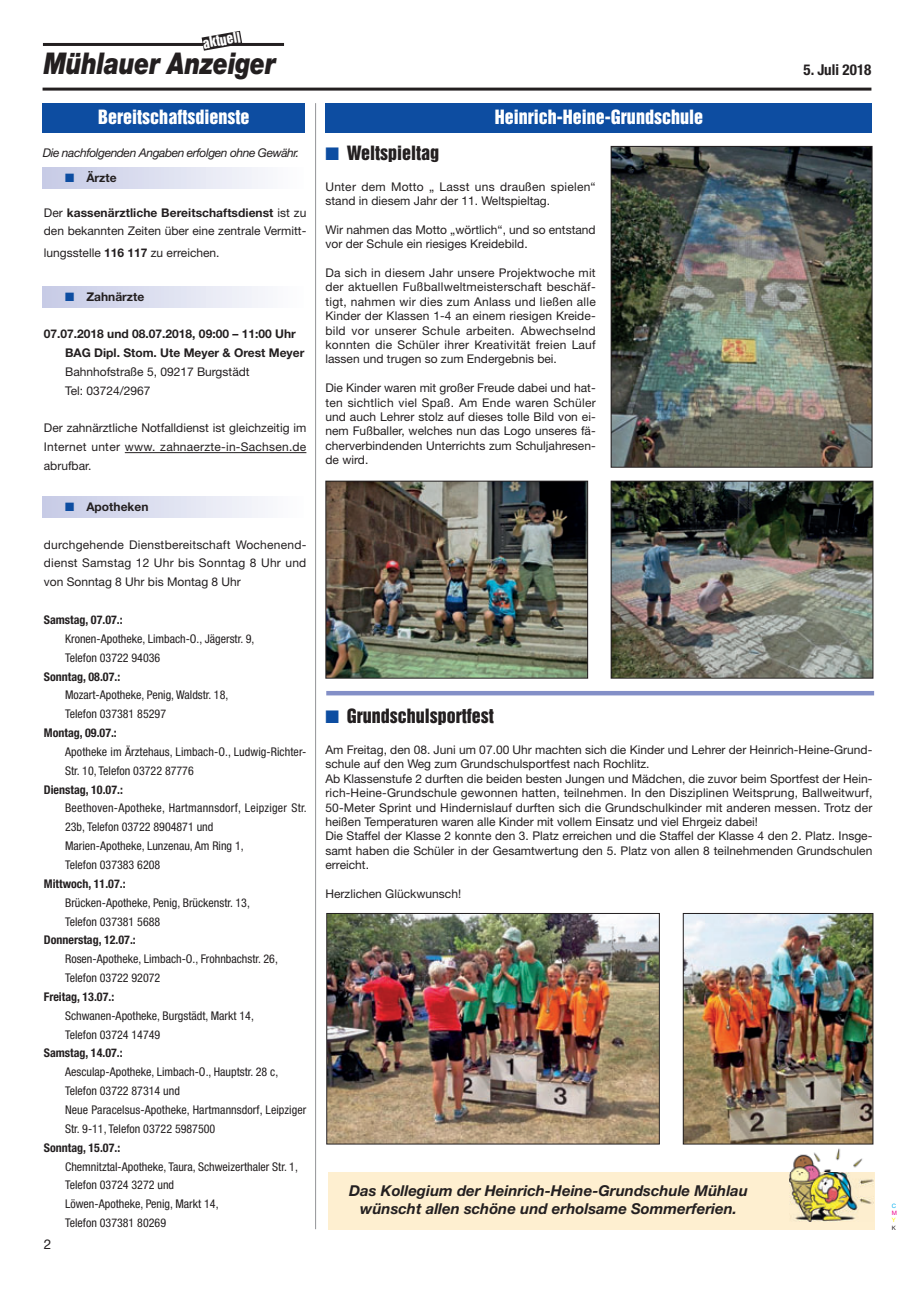
<style>
.page{position:relative;width:915px;height:1293px;background:#fff}
.page>*{position:absolute;margin:0;border:0;box-sizing:border-box;transform-origin:0 0}
.t1{font:italic 900 30px "Helvetica Neue";letter-spacing:-.01em;color:#231f20;scale:.8 1}
.t2{font:18px "Helvetica Inserat";color:#fff}
.t3{font:18px "Helvetica Inserat";color:#231f20}
.t4{font:italic 700 15px/18px "Helvetica Neue";color:#231f20;text-align:center}
.t5{font:700 condensed 15px "Helvetica Neue";color:#231f20}
.t6{font:13.5px "Helvetica Inserat";color:#fff}
.t7{font:13.5px "Helvetica Neue";color:#231f20}
.t8{font:12px/14.4px "Helvetica Neue";color:#231f20}
.t9{font:condensed 12px/18.9px "Helvetica Neue";color:#231f20}
.t10{font:700 condensed 12px "Helvetica Neue";color:#231f20}
.t11{font:700 12px/18.9px "Helvetica Neue";color:#231f20}
.t12{font:12px/14.4px "Helvetica Neue";letter-spacing:.02em;color:#231f20}
.t13{font:italic 12px "Helvetica Neue";letter-spacing:-.035em;color:#231f20}
.t14{font:6px "Helvetica Neue";color:#00aeef}
.t15{font:6px "Helvetica Neue";color:#ed028c}
.t16{font:6px "Helvetica Neue";color:#fff101}
.t17{font:6px "Helvetica Neue";color:#231f20}
.s1{color:#0d4da1}
.s2{font-weight:700}
</style>
<div class="page">
<div style="left:328px;top:1172px;width:545px;height:57px;background:#feefd0"></div>
<hr style="left:43px;top:88px;width:828px;height:3px;background:#231f20">
<hr style="left:43px;top:43px;width:241px;height:3px;background:#231f20">
<svg style="left:201px;top:31px;width:41px;height:20px"></svg>
<div style="left:43px;top:496px;width:261px;height:21px;background:linear-gradient(to right,#c6cae5,#fdfdfe)"></div>
<div style="left:43px;top:167px;width:261px;height:22px;background:linear-gradient(to right,#c6cae5,#fdfdfe)"></div>
<div style="left:43px;top:103px;width:262px;height:30px;background:#0d4da1"></div>
<div style="left:43px;top:287px;width:261px;height:21px;background:linear-gradient(to right,#c6cae5,#fdfdfe)"></div>
<hr style="left:125px;top:452px;width:181px;height:1px;background:#231f20">
<hr style="left:315px;top:103px;width:1px;height:1126px;background:#939598">
<div style="left:325px;top:103px;width:547px;height:30px;background:#0d4da1"></div>
<img style="left:612px;top:483px;width:259px;height:193px">
<div style="left:610px;top:481px;width:263px;height:197px;border:1px solid #231f20"></div>
<img style="left:327px;top:483px;width:259px;height:193px">
<div style="left:325px;top:481px;width:263px;height:197px;border:1px solid #231f20"></div>
<img style="left:612px;top:148px;width:258px;height:317px">
<div style="left:610px;top:146px;width:262px;height:321px;border:1px solid #231f20"></div>
<img style="left:328px;top:915px;width:329px;height:227px">
<div style="left:326px;top:913px;width:333px;height:231px;border:1px solid #231f20"></div>
<img style="left:684px;top:915px;width:187px;height:227px">
<div style="left:682px;top:913px;width:191px;height:231px;border:1px solid #231f20"></div>
<img style="left:789px;top:1149px;width:84px;height:72px">
<hr style="left:326px;top:691px;width:547px;height:4px;background:#838fc7">
<p class="t6" style="left:202px;top:38px;width:40px;rotate:-10deg">aktuell</p>
<h1 class="t1" style="left:44px;top:52px;width:291px">Mühlauer Anzeiger</h1>
<h2 class="t2" style="left:98px;top:110px;width:153px">Bereitschaftsdienste</h2>
<p class="t13" style="left:43px;top:148px;width:258px">Die nachfolgenden Angaben erfolgen ohne Gewähr.</p>
<p class="t11" style="left:65px;top:169px;width:53px"><span class="s1">■</span> Ärzte</p>
<p class="t8" style="left:44px;top:205px;width:264px;line-height:18.5px">Der <span class="s2">kassenärztliche Bereitschaftsdienst</span> ist zu den bekannten Zeiten über eine zentrale Vermitt-</p>
<p class="t8" style="left:44px;top:247px;width:177px">lungsstelle <span class="s2">116 117</span> zu erreichen.</p>
<p class="t11" style="left:65px;top:288px;width:81px"><span class="s1">■</span> Zahnärzte</p>
<p class="t11" style="left:65px;top:325px;width:241px;text-indent:-21px">07.07.2018 und 08.07.2018, 09:00 – 11:00 Uhr<br>BAG Dipl. Stom. Ute Meyer &amp; Orest Meyer</p>
<p class="t8" style="left:65px;top:363px;width:186px;line-height:18.9px">Bahnhofstraße 5, 09217 Burgstädt<br>Tel: 03724/2967</p>
<p class="t8" style="left:44px;top:420px;width:264px;line-height:18.9px;text-align:justify">Der zahnärztliche Notfalldienst ist gleichzeitig im Internet unter www. zahnaerzte-in-Sachsen.de abrufbar.</p>
<p class="t11" style="left:65px;top:498px;width:85px"><span class="s1">■</span> Apotheken</p>
<p class="t8" style="left:44px;top:536px;width:264px;line-height:18.9px;text-align:justify">durchgehende Dienstbereitschaft Wochen end - dienst Samstag 12 Uhr bis Sonntag 8 Uhr und von Sonntag 8 Uhr bis Montag 8 Uhr</p>
<p class="t10" style="left:44px;top:615px;width:80px">Samstag, 07.07.:</p>
<p class="t9" style="left:65px;top:630px;width:191px">Kronen-Apotheke, Limbach-O., Jägerstr. 9,<br>Telefon 03722 94036</p>
<p class="t10" style="left:44px;top:672px;width:78px">Sonntag, 08.07.:</p>
<p class="t9" style="left:65px;top:686px;width:165px">Mozart-Apotheke, Penig, Waldstr. 18,<br>Telefon 037381 85297</p>
<p class="t10" style="left:44px;top:728px;width:74px">Montag, 09.07.:</p>
<p class="t9" style="left:65px;top:743px;width:243px">Apotheke im Ärztehaus, Limbach-O., Ludwig-Richter-<br>Str. 10, Telefon 03722 87776</p>
<p class="t10" style="left:44px;top:785px;width:80px">Dienstag, 10.07.:</p>
<p class="t9" style="left:65px;top:800px;width:243px">Beethoven-Apotheke, Hartmannsdorf, Leipziger Str.<br>23b, Telefon 03722 8904871 und<br>Marien-Apotheke, Lunzenau, Am Ring 1,<br>Telefon 037383 6208</p>
<p class="t10" style="left:44px;top:879px;width:83px">Mittwoch, 11.07.:</p>
<p class="t9" style="left:65px;top:894px;width:186px">Brücken-Apotheke, Penig, Brückenstr. 13,<br>Telefon 037381 5688</p>
<p class="t10" style="left:44px;top:936px;width:93px">Donnerstag, 12.07.:</p>
<p class="t9" style="left:65px;top:950px;width:214px">Rosen-Apotheke, Limbach-O., Frohnbachstr. 26,<br>Telefon 03722 92072</p>
<p class="t10" style="left:44px;top:992px;width:72px">Freitag, 13.07.:</p>
<p class="t9" style="left:65px;top:1007px;width:190px">Schwanen-Apotheke, Burgstädt, Markt 14,<br>Telefon 03724 14749</p>
<p class="t10" style="left:44px;top:1049px;width:80px">Samstag, 14.07.:</p>
<p class="t9" style="left:65px;top:1063px;width:243px">Aesculap-Apotheke, Limbach-O., Hauptstr. 28 c, Telefon 03722 87314 und<br>Neue Paracelsus-Apotheke, Hartmannsdorf, Leipziger Str. 9-11, Telefon 03722 5987500</p>
<p class="t10" style="left:44px;top:1143px;width:78px">Sonntag, 15.07.:</p>
<p class="t9" style="left:65px;top:1157px;width:234px">Chemnitztal-Apotheke, Taura, Schweizerthaler Str. 1, Telefon 03724 3272 und<br>Löwen-Apotheke, Penig, Markt 14,<br>Telefon 037381 80269</p>
<p class="t7" style="left:44px;top:1239px;width:9px">2</p>
<h2 class="t2" style="left:494px;top:110px;width:210px">Heinrich-Heine-Grundschule</h2>
<h2 class="t3" style="left:325px;top:145px;width:115px"><span class="s1">■</span> Weltspieltag</h2>
<p class="t12" style="left:325px;top:180px;width:272px">Unter dem Motto „ Lasst uns draußen spielen“ stand in diesem Jahr der 11. Weltspieltag.</p>
<p class="t8" style="left:325px;top:223px;width:272px">Wir nahmen das Motto „wörtlich“, und so entstand vor der Schule ein riesiges Kreidebild.</p>
<p class="t8" style="left:325px;top:267px;width:272px;text-align:justify">Da sich in diesem Jahr unsere Projektwoche mit der aktuellen Fußballweltmeisterschaft beschäf&shy;tigt, nahmen wir dies zum Anlass und ließen alle Kinder der Klassen 1-4 an einem riesigen Kreide&shy;bild vor unserer Schule arbeiten. Abwechselnd konnten die Schüler ihrer Kreativität freien Lauf lassen und trugen so zum Endergebnis bei.</p>
<p class="t8" style="left:325px;top:382px;width:272px;text-align:justify">Die Kinder waren mit großer Freude dabei und hat&shy;ten sichtlich viel Spaß. Am Ende waren Schüler und auch Lehrer stolz auf dieses tolle Bild von ei&shy;nem Fußballer, welches nun das Logo unseres fä&shy;cherverbindenden Unterrichts zum Schuljahresen&shy;de wird.</p>
<p class="t5" style="left:803px;top:65px;width:69px">5. Juli 2018</p>
<h2 class="t3" style="left:325px;top:709px;width:170px"><span class="s1">■</span> Grundschulsportfest</h2>
<p class="t8" style="left:325px;top:744px;width:548px">Am Freitag, den 08. Juni um 07.00 Uhr machten sich die Kinder und Lehrer der Heinrich-Heine-Grund&shy;schule auf den Weg zum Grundschulsportfest nach Rochlitz.<br>Ab Klassenstufe 2 durften die beiden besten Jungen und Mädchen, die zuvor beim Sportfest der Hein&shy;rich-Heine-Grundschule gewonnen hatten, teilnehmen. In den Disziplinen Weitsprung, Ballweitwurf, 50-Meter Sprint und Hindernislauf durften sich die Grundschulkinder mit anderen messen. Trotz der heißen Temperaturen waren alle Kinder mit vollem Einsatz und viel Ehrgeiz dabei!<br>Die Staffel der Klasse 2 konnte den 3. Platz erreichen und die Staffel der Klasse 4 den 2. Platz. Insge&shy;samt haben die Schüler in der Gesamtwertung den 5. Platz von allen 8 teilnehmenden Grundschulen erreicht.</p>
<p class="t8" style="left:325px;top:888px;width:137px">Herzlichen Glückwunsch!</p>
<p class="t4" style="left:349px;top:1182px;width:400px">Das Kollegium der Heinrich-Heine-Grundschule Mühlau wünscht allen schöne und erholsame Sommerferien.</p>
<p class="t14" style="left:891px;top:1203px;width:6px">C</p>
<p class="t15" style="left:891px;top:1211px;width:7px">M</p>
<p class="t16" style="left:891px;top:1218px;width:5px">Y</p>
<p class="t17" style="left:891px;top:1225px;width:6px">K</p>
</div>
